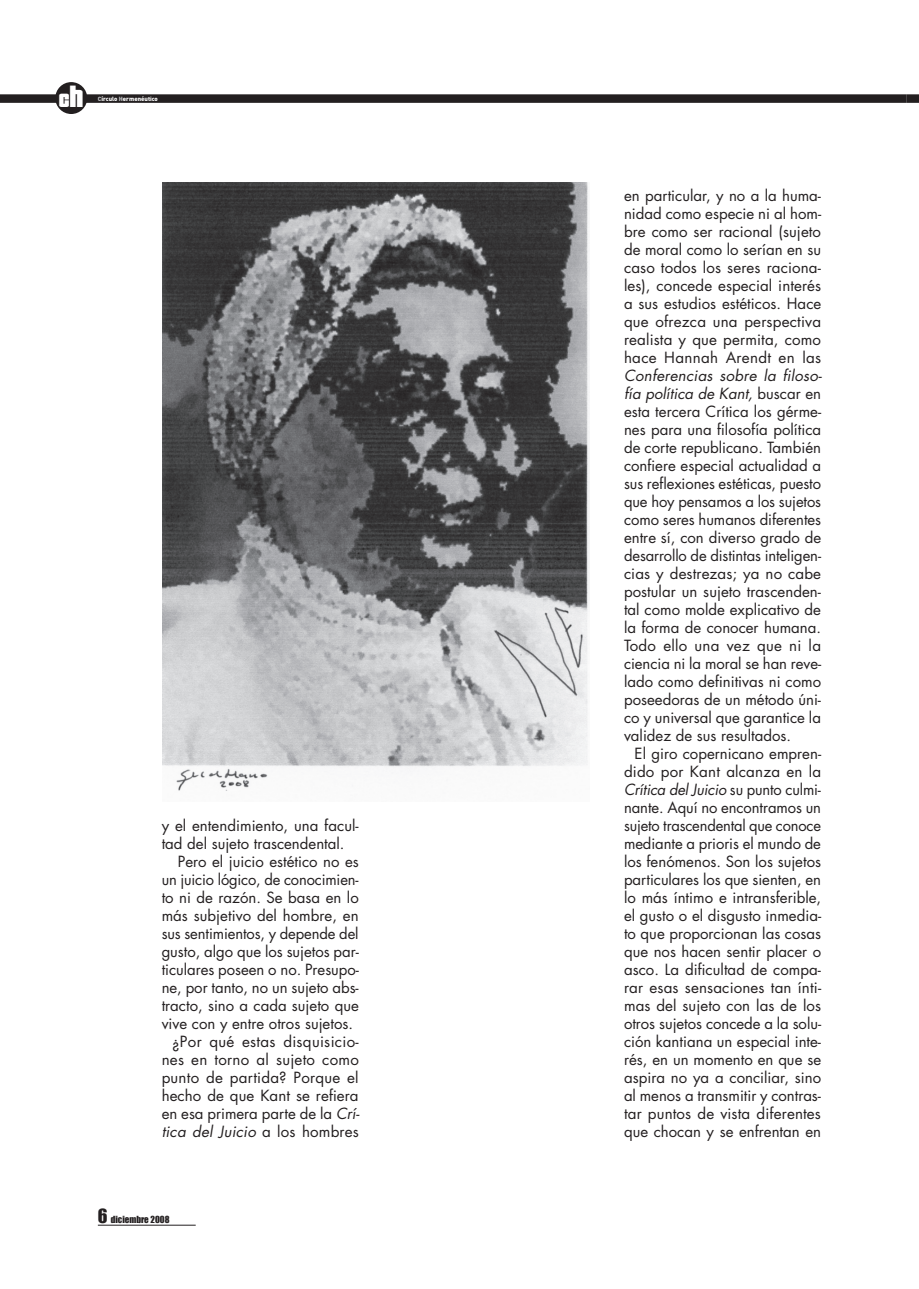
<style>
.page{position:relative;width:919px;height:1289px;background:#fff}
.page>*{position:absolute;margin:0;border:0;box-sizing:border-box;transform-origin:0 0}
.t1{font:21px "Pricedown";color:#fff}
.t2{font:15px/18px "Futura";color:#231f20;text-align:justify}
.t3{font:15px "Futura";letter-spacing:.02em;color:#231f20}
.t4{font:italic 15px "Futura";letter-spacing:.01em;color:#231f20}
.t5{font:9px "Impact";color:#231f20}
.t6{font:900 6px "DIN";color:#fff}
.s1{font-size:27px}
.s2{color:#bcbdc0}
.s3{font-style:italic}
.s4{font-style:normal}
.s5{font-size:18px}
</style>
<div class="page">
<div style="left:0;top:94px;width:906px;height:9px;background:#231f20"></div>
<div style="left:55px;top:82px;width:32px;height:32px;background:#231f20;border-radius:50%"></div>
<hr style="left:98px;top:1224px;width:98px;height:1px;background:#231f20">
<div style="left:906px;top:94px;width:12px;height:9px;background:#231f20"></div>
<img style="left:162px;top:183px;width:428px;height:608px">
<h1 class="t1" style="left:59px;top:90px;width:26px">c<span class="s1">h</span></h1>
<p class="t6" style="left:98px;top:95px;width:62px"><span class="s2">C</span>írculo <span class="s2">H</span>ermenéutico</p>
<p class="t2" style="left:162px;top:816px;width:198px">y el entendimiento, una facul-</p>
<p class="t2" style="left:162px;top:834px;width:184px">tad del sujeto trascendental.</p>
<p class="t2" style="left:178px;top:852px;width:182px">Pero el juicio estético no es</p>
<p class="t2" style="left:162px;top:870px;width:198px">un juicio lógico, de conocimien-</p>
<p class="t2" style="left:162px;top:888px;width:199px">to ni de razón. Se basa en lo</p>
<p class="t2" style="left:162px;top:906px;width:198px">más subjetivo del hombre, en</p>
<p class="t2" style="left:162px;top:924px;width:198px">sus sentimientos, y depende del</p>
<p class="t2" style="left:162px;top:942px;width:199px">gusto, algo que los sujetos par-</p>
<p class="t2" style="left:162px;top:960px;width:199px">ticulares poseen o no. Presupo-</p>
<p class="t2" style="left:162px;top:978px;width:198px">ne, por tanto, no un sujeto abs-</p>
<p class="t2" style="left:162px;top:996px;width:199px">tracto, sino a cada sujeto que</p>
<p class="t2" style="left:162px;top:1014px;width:193px">vive con y entre otros sujetos.</p>
<p class="t3" style="left:172px;top:1031px;width:188px">¿Por qué estas disquisicio-</p>
<p class="t2" style="left:162px;top:1050px;width:199px">nes en torno al sujeto como</p>
<p class="t2" style="left:162px;top:1068px;width:198px">punto de partida? Porque el</p>
<p class="t2" style="left:162px;top:1086px;width:198px">hecho de que Kant se refiera</p>
<p class="t2" style="left:162px;top:1104px;width:199px">en esa primera parte de la <span class="s3">Crí-</span></p>
<p class="t4" style="left:162px;top:1121px;width:199px">tica del Juicio <span class="s4">a los hombres</span></p>
<p class="t5" style="left:98px;top:1212px;width:73px"><span class="s5">6</span> diciembre 2008</p>
<p class="t2" style="left:624px;top:186px;width:199px">en particular, y no a la huma&shy;nidad como especie ni al hom&shy;bre como ser racional (sujeto de moral como lo serían en su caso todos los seres raciona&shy;les), concede especial interés a sus estudios estéticos. Hace que ofrezca una perspectiva realista y que permita, como hace Hannah Arendt en las</p>
<p class="t2" style="left:624px;top:366px;width:199px"><span class="s3">Conferencias sobre la filoso&shy;fía política de Kant,</span> buscar en esta tercera Crítica los gérme&shy;nes para una filosofía política de corte republicano. También confiere especial actualidad a sus reflexiones estéticas, puesto que hoy pensamos a los sujetos como seres humanos diferentes entre sí, con diverso grado de desarrollo de distintas inteligen&shy;cias y destrezas; ya no cabe postular un sujeto trascenden&shy;tal como molde explicativo de la forma de conocer humana.<br>Todo ello una vez que ni la ciencia ni la moral se han reve&shy;lado como definitivas ni como poseedoras de un método úni&shy;co y universal que garantice la validez de sus resultados.</p>
<p class="t2" style="left:624px;top:744px;width:199px;text-indent:11px">El giro copernicano empren&shy;dido por Kant alcanza en la <span class="s3">Crítica del Juicio</span> su punto culmi&shy;nante. Aquí no encontramos un sujeto trascendental que conoce mediante a prioris el mundo de los fenómenos. Son los sujetos particulares los que sienten, en lo más íntimo e intransferible, el gusto o el disgusto inmedia&shy;to que proporcionan las cosas que nos hacen sentir placer o asco. La dificultad de compa&shy;rar esas sensaciones tan ínti&shy;mas del sujeto con las de los otros sujetos concede a la solu&shy;ción kantiana un especial inte&shy;rés, en un momento en que se aspira no ya a conciliar, sino al menos a transmitir y contras&shy;tar puntos de vista diferentes que chocan y se enfrentan en</p>
</div>
